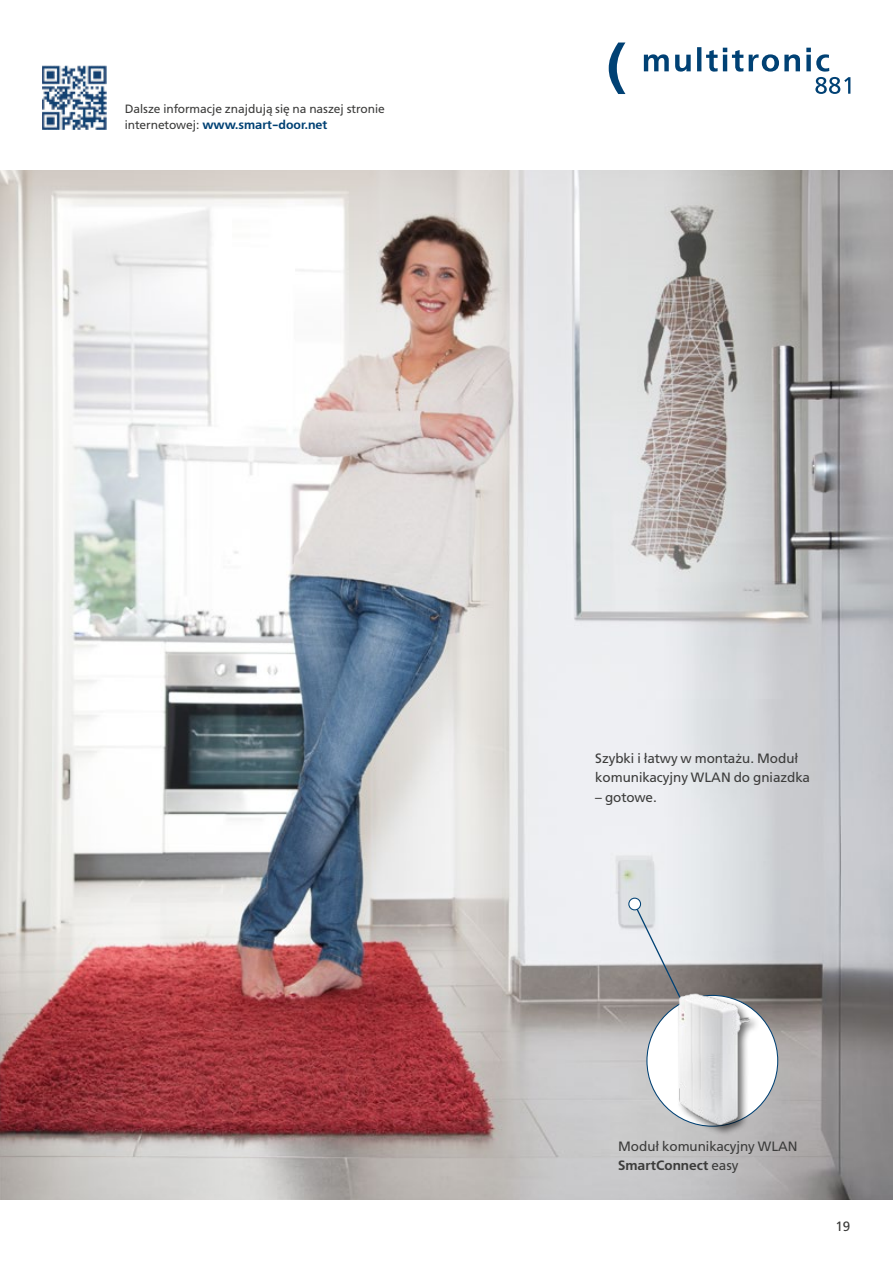
<style>
.page{position:relative;width:893px;height:1263px;background:#fff}
.page>*{position:absolute;margin:0;border:0;box-sizing:border-box;transform-origin:0 0}
.Standart_9_14_5{font:13.5px/19.5px "Free Set";color:#3c3c3b}
.Standart_9_14_5-2{font:600 13.5px "Free Set";color:#3c3c3b}
.t1{font:600 12.3px "Free Set";color:#004174}
.t2{font:12px "Free Set";color:#3c3c3b}
.s1{font-weight:400;font-size:12px;color:#3c3c3b}
.s2{font-weight:400}
</style>
<div class="page">
<img style="left:0;top:170px;width:893px;height:1029px">
<svg style="left:633px;top:902px;width:81px;height:164px;background:#c2c2c4"></svg>
<div style="left:647px;top:995px;width:131px;height:131px;background:#fff;border-radius:50%"></div>
<div style="left:676px;top:991px;width:85px;height:145px;background:#000;opacity:.6"></div>
<img style="left:669px;top:982px;width:88px;height:149px">
<img style="left:43px;top:66px;width:63px;height:63px">
<div style="left:629px;top:898px;width:12px;height:12px;background:#fff;border-radius:50%"></div>
<div style="left:628px;top:898px;width:13px;height:12px;border:1px solid #004174;border-radius:50%"></div>
<svg style="left:609px;top:43px;width:16px;height:51px"></svg>
<svg style="left:644px;top:47px;width:206px;height:47px"></svg>
<p class="t2" style="left:125px;top:102px;width:262px">Dalsze informacje znajdują się na naszej stronie</p>
<p class="t1" style="left:125px;top:118px;width:204px"><span class="s1">internetowej:</span> www.smart-door.net</p>
<p class="Standart_9_14_5" style="left:595px;top:748px;width:216px">Szybki i łatwy w montażu. Moduł komunikacyjny WLAN do gniazdka</p>
<p class="Standart_9_14_5" style="left:595px;top:787px;width:63px">– gotowe.</p>
<p class="Standart_9_14_5" style="left:618px;top:1136px;width:181px">Moduł komunikacyjny WLAN</p>
<p class="Standart_9_14_5-2" style="left:618px;top:1157px;width:122px">SmartConnect <span class="s2">easy</span></p>
<p class="Standart_9_14_5" style="left:835px;top:1216px;width:17px">19</p>
</div>
